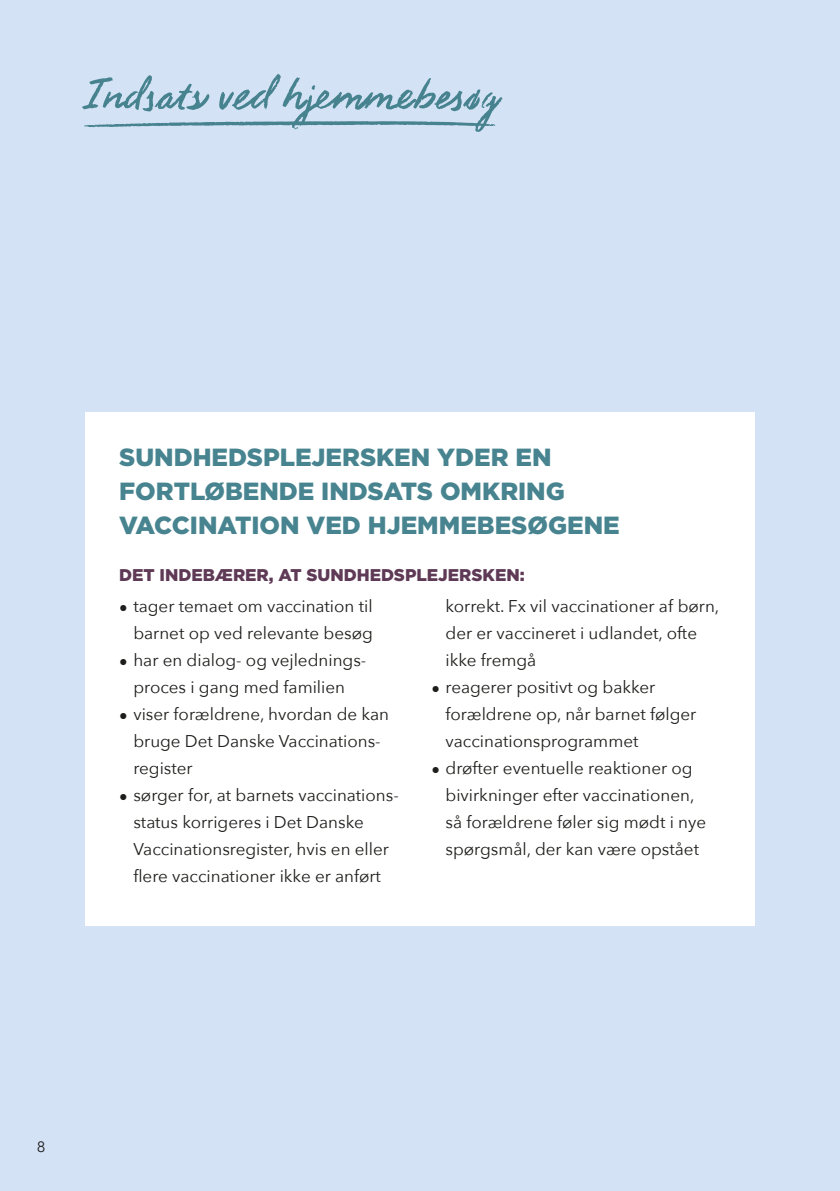
<style>
.page{position:relative;width:840px;height:1191px;background:#fff}
.page>*{position:absolute;margin:0;border:0;box-sizing:border-box;transform-origin:0 0}
.t1{font:900 24.8px/34px "Gotham";color:#478490}
.t2{font:17px/27px "Avenir Next";color:#1d1d1b}
.t3{font:900 17px "Gotham";color:#5f3a56}
.t4{font:15px "Avenir Next";color:#1d1d1b}
</style>
<div class="page">
<div style="left:0;top:0;width:839px;height:1191px;background:#d4e2f5"></div>
<div style="left:85px;top:413px;width:669px;height:513px;background:#fff"></div>
<svg style="left:82px;top:74px;width:420px;height:58px"></svg>
<h1 class="t1" style="left:119px;top:440px;width:502px">SUNDHEDSPLEJERSKEN YDER EN<br>FORTLØBENDE INDSATS OMKRING<br>VACCINATION VED HJEMMEBESØGENE</h1>
<p class="t3" style="left:119px;top:563px;width:407px">DET INDEBÆRER, AT SUNDHEDSPLEJERSKEN:</p>
<p class="t2" style="left:119px;top:592px;width:255px;text-align:right">• tager temaet om vaccination til barnet op ved relevante besøg</p>
<p class="t2" style="left:119px;top:646px;width:248px;text-align:center">• har en dialog- og vejlednings&shy;proces i gang med familien</p>
<p class="t2" style="left:133px;top:700px;width:257px;text-indent:-14px">• viser forældrene, hvordan de kan bruge Det Danske Vaccinations&shy;register</p>
<p class="t2" style="left:133px;top:781px;width:267px;text-indent:-14px">• sørger for, at barnets vaccinations&shy;status korrigeres i Det Danske Vaccinationsregister, hvis en eller flere vaccinationer ikke er anført</p>
<p class="t2" style="left:445px;top:592px;width:275px">korrekt. Fx vil vaccinationer af børn, der er vaccineret i udlandet, ofte ikke fremgå</p>
<p class="t2" style="left:445px;top:673px;width:252px;text-indent:-14px">• reagerer positivt og bakker forældrene op, når barnet følger vaccinationsprogrammet</p>
<p class="t2" style="left:445px;top:754px;width:262px;text-indent:-14px">• drøfter eventuelle reaktioner og bivirkninger efter vaccinationen, så forældrene føler sig mødt i nye spørgsmål, der kan være opstået</p>
<p class="t4" style="left:37px;top:1134px;width:10px">8</p>
</div>
